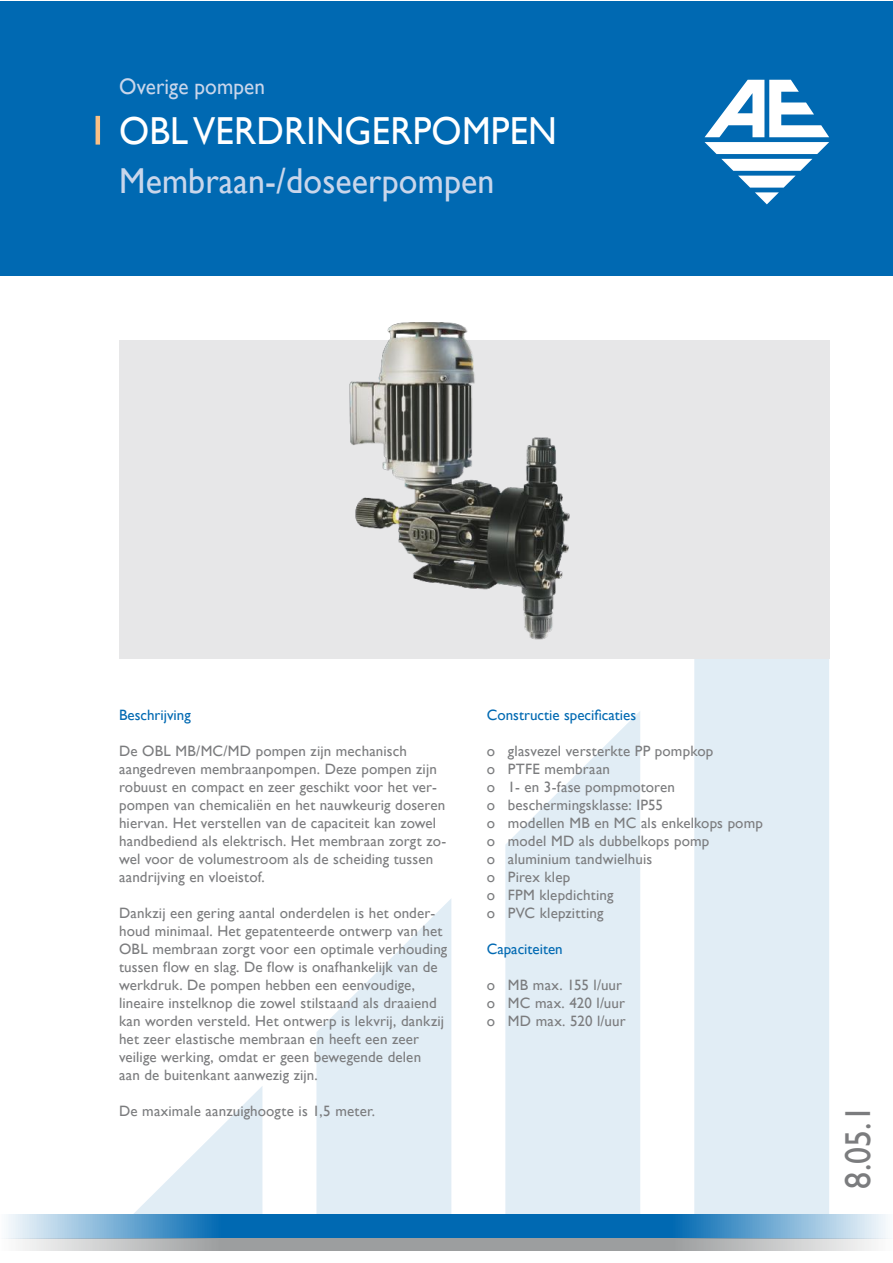
<style>
.page{position:relative;width:893px;height:1263px;background:#fff}
.page>*{position:absolute;margin:0;border:0;box-sizing:border-box;transform-origin:0 0}
.t1{font:39px "Gill Sans";letter-spacing:.005em;color:#fff;scale:.94 1}
.t2{font:36px "Gill Sans";letter-spacing:.005em;color:#c9d6eb;scale:.94 1}
.t3{font:36px "Gill Sans";color:#7b7c7e;scale:.94 1}
.t4{font:22.5px "Gill Sans";letter-spacing:.005em;color:#c9d6eb;scale:.94 1}
.t5{font:15px/18px "Gill Sans";letter-spacing:.01em;color:#7b7c7e}
.t6{font:15px "Gill Sans";color:#0069b2}
</style>
<div class="page">
<svg style="left:134px;top:1087px;width:128px;height:127px"></svg>
<svg style="left:316px;top:899px;width:135px;height:315px;fill:#e1edf5"></svg>
<div style="left:694px;top:659px;width:135px;height:555px;background:#e1edf5"></div>
<svg style="left:505px;top:711px;width:135px;height:503px;background:#e5eff6"></svg>
<div style="left:0;top:1px;width:892px;height:274px;background:#0069b2"></div>
<hr style="left:96px;top:116px;width:4px;height:29px;background:#f9c086">
<div style="left:119px;top:340px;width:710px;height:319px;background:#e7e7e8"></div>
<svg style="left:704px;top:80px;width:125px;height:124px"></svg>
<svg style="left:8px;top:1214px;width:438px;height:24px;background:#3b8bc3"></svg>
<svg style="left:4px;top:1238px;width:442px;height:13px;background:#b1b4b5"></svg>
<svg style="left:446px;top:1214px;width:440px;height:24px;background:#3b8bc3"></svg>
<svg style="left:446px;top:1238px;width:444px;height:13px;background:#b1b3b5"></svg>
<img style="left:349px;top:322px;width:221px;height:318px">
<h3 class="t4" style="left:119px;top:74px;width:157px">Overige pompen</h3>
<h1 class="t1" style="left:119px;top:108px;width:467px">OBL VERDRINGERPOMPEN</h1>
<h2 class="t2" style="left:119px;top:160px;width:401px">Membraan-/doseerpompen</h2>
<p class="t6" style="left:119px;top:706px;width:73px">Beschrijving</p>
<p class="t5" style="left:119px;top:742px;width:329px">De OBL MB/MC/MD pompen zijn mechanisch aangedreven membraanpompen. Deze pompen zijn robuust en compact en zeer geschikt voor het ver&shy;pompen van chemicaliën en het nauwkeurig doseren hiervan. Het verstellen van de capaciteit kan zowel handbediend als elektrisch. Het membraan zorgt zo&shy;wel voor de volumestroom als de scheiding tussen aandrijving en vloeistof.</p>
<p class="t5" style="left:119px;top:904px;width:330px">Dankzij een gering aantal onderdelen is het onder&shy;houd minimaal. Het gepatenteerde ontwerp van het OBL membraan zorgt voor een optimale verhouding tussen flow en slag. De flow is onafhankelijk van de werkdruk. De pompen hebben een eenvoudige, lineaire instelknop die zowel stilstaand als draaiend kan worden versteld. Het ontwerp is lekvrij, dankzij het zeer elastische membraan en heeft een zeer veilige werking, omdat er geen bewegende delen<br>aan de buitenkant aanwezig zijn.</p>
<p class="t5" style="left:119px;top:1102px;width:258px">De maximale aanzuighoogte is 1,5 meter.</p>
<p class="t6" style="left:487px;top:706px;width:151px">Constructie specificaties</p>
<p class="t5" style="left:487px;top:742px;width:278px">o glasvezel versterkte PP pompkop<br>o PTFE membraan<br>o 1- en 3-fase pompmotoren<br>o beschermingsklasse: IP55<br>o modellen MB en MC als enkelkops pomp o model MD als dubbelkops pomp<br>o aluminium tandwielhuis<br>o Pirex klep<br>o FPM klepdichting<br>o PVC klepzitting</p>
<p class="t6" style="left:487px;top:940px;width:77px">Capaciteiten</p>
<p class="t5" style="left:487px;top:976px;width:140px">o MB max. 155 l/uur o MC max. 420 l/uur o MD max. 520 l/uur</p>
<h2 class="t3" style="left:837px;top:1188px;width:90px;rotate:-90deg">8.05.1</h2>
</div>
